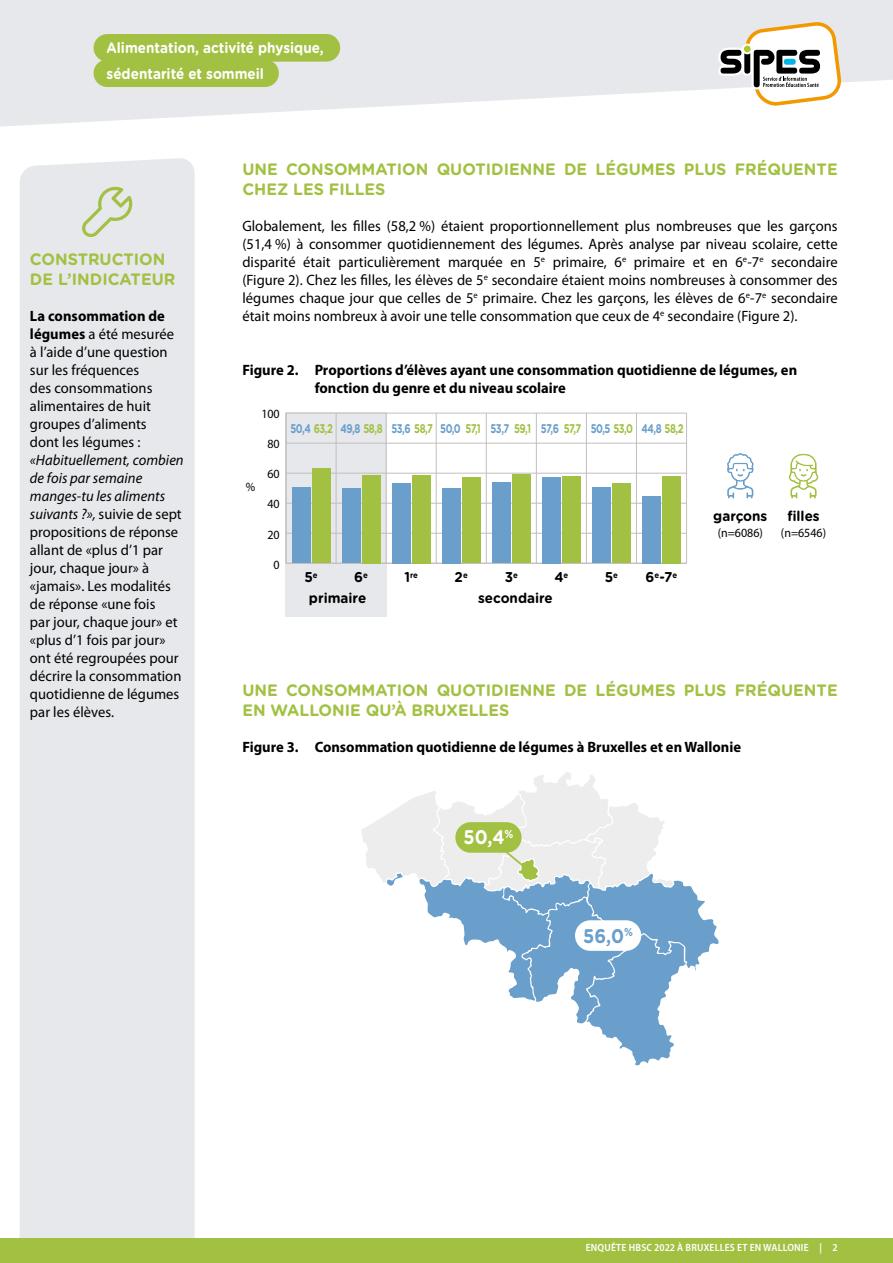
<style>
.page{position:relative;width:893px;height:1263px;background:#fff}
.page>*{position:absolute;margin:0;border:0;box-sizing:border-box;transform-origin:0 0}
.t1{font:700 19.8px "Gotham Rounded";color:#fff;scale:.9 1}
.t2{font:700 19.8px "Gotham Rounded";color:#6a9fcb;scale:.9 1}
.t3{font:700 16.5px/19.8px "Gotham Rounded";color:#a2c143}
.t4{font:15px/18px "Myriad Pro";letter-spacing:.005em;color:#000}
.t5{font:700 15px/18px "Myriad Pro";color:#000}
.t6{font:700 15px "Gotham Rounded";color:#fff;scale:.9 1}
.t7{font:700 14.1px "Gotham Rounded";color:#000;scale:.95 1}
.t8{font:700 12.6px "Gotham Rounded";letter-spacing:-.055em;color:#6a9fcb;scale:.75 1}
.t9{font:12.6px "Myriad Pro";color:#000;scale:.95 1}
.t10{font:600 semi-condensed 10.5px "Myriad Pro";letter-spacing:.02em;color:#fff}
.t11{font:700 8.25px "Gotham Rounded";color:#000;scale:.95 1}
.s1{font-weight:700}
.s2{font-style:italic}
.s3{color:#a2c143}
.s4{font-size:14.1px}
</style>
<div class="page">
<div style="left:20px;top:158px;width:175px;height:1080px;background:#e7e8eb"></div>
<div style="left:0;top:1238px;width:893px;height:25px;background:#a2c143"></div>
<svg style="left:0;top:0;width:893px;height:127px;fill:#e7e8eb"></svg>
<svg style="left:718px;top:21px;width:123px;height:85px"></svg>
<div style="left:94px;top:59px;width:185px;height:28px;background:#a2c143;border-radius:14px"></div>
<div style="left:94px;top:34px;width:246px;height:28px;background:#a2c143;border-radius:14px"></div>
<div style="left:285px;top:412px;width:102px;height:205px;background:#e7e8eb"></div>
<svg style="left:789px;top:454px;width:29px;height:44px"></svg>
<svg style="left:727px;top:453px;width:27px;height:45px"></svg>
<hr style="left:336px;top:413px;width:1px;height:150px;background:#c1bebe">
<hr style="left:386px;top:413px;width:1px;height:150px;background:#c1bebe">
<hr style="left:436px;top:413px;width:1px;height:150px;background:#c1bebe">
<hr style="left:486px;top:413px;width:1px;height:150px;background:#c1bebe">
<hr style="left:536px;top:413px;width:1px;height:150px;background:#c1bebe">
<hr style="left:586px;top:413px;width:1px;height:150px;background:#c1bebe">
<hr style="left:636px;top:413px;width:1px;height:150px;background:#c1bebe">
<hr style="left:686px;top:413px;width:1px;height:150px;background:#c1bebe">
<hr style="left:286px;top:413px;width:1px;height:150px;background:#c1bebe">
<hr style="left:286px;top:563px;width:401px;height:1px;background:#c1bebe">
<hr style="left:286px;top:533px;width:401px;height:1px;background:#c1bebe">
<hr style="left:286px;top:503px;width:401px;height:1px;background:#c1bebe">
<hr style="left:286px;top:473px;width:401px;height:1px;background:#c1bebe">
<hr style="left:286px;top:443px;width:401px;height:1px;background:#c1bebe">
<hr style="left:286px;top:413px;width:401px;height:1px;background:#c1bebe">
<div style="left:312px;top:468px;width:18px;height:95px;background:#a2c143"></div>
<div style="left:362px;top:475px;width:18px;height:88px;background:#a2c143"></div>
<div style="left:412px;top:475px;width:18px;height:88px;background:#a2c143"></div>
<div style="left:462px;top:477px;width:18px;height:86px;background:#a2c143"></div>
<div style="left:512px;top:474px;width:18px;height:89px;background:#a2c143"></div>
<div style="left:562px;top:477px;width:18px;height:86px;background:#a2c143"></div>
<div style="left:612px;top:484px;width:18px;height:79px;background:#a2c143"></div>
<div style="left:662px;top:476px;width:18px;height:87px;background:#a2c143"></div>
<div style="left:292px;top:488px;width:18px;height:75px;background:#6a9fcb"></div>
<div style="left:342px;top:488px;width:18px;height:75px;background:#6a9fcb"></div>
<div style="left:392px;top:483px;width:18px;height:80px;background:#6a9fcb"></div>
<div style="left:442px;top:488px;width:18px;height:75px;background:#6a9fcb"></div>
<div style="left:492px;top:483px;width:18px;height:80px;background:#6a9fcb"></div>
<div style="left:542px;top:477px;width:18px;height:86px;background:#6a9fcb"></div>
<div style="left:592px;top:487px;width:18px;height:76px;background:#6a9fcb"></div>
<div style="left:642px;top:496px;width:18px;height:67px;background:#6a9fcb"></div>
<svg style="left:424px;top:880px;width:295px;height:186px"></svg>
<div style="left:575px;top:920px;width:66px;height:31px;background:#fff;border-radius:15px"></div>
<svg style="left:362px;top:772px;width:311px;height:119px"></svg>
<svg style="left:81px;top:185px;width:53px;height:53px"></svg>
<p class="t6" style="left:107px;top:37px;width:243px">Alimentation, activité physique,</p>
<p class="t6" style="left:107px;top:62px;width:177px">sédentarité et sommeil</p>
<p class="t3" style="left:30px;top:249px;width:147px">CONSTRUCTION<br>DE L’INDICATEUR</p>
<p class="t4" style="left:30px;top:307px;width:146px"><span class="s1">La consommation de légumes</span> a été mesurée à l’aide d’une question sur les fréquences<br>des consommations alimentaires de huit groupes d’aliments dont les légumes :</p>
<p class="t4" style="left:30px;top:451px;width:155px"><span class="s2">«Habituellement, combien de fois par semaine manges-tu les aliments suivants ?»,</span> suivie de sept propositions de réponse allant de «plus d’1 par jour, chaque jour» à «jamais». Les modalités de réponse «une fois<br>par jour, chaque jour» et «plus d’1 fois par jour» ont été regroupées pour décrire la consommation quotidienne de légumes par les élèves.</p>
<p class="t3" style="left:242px;top:158px;width:597px">UNE CONSOMMATION QUOTIDIENNE DE LÉGUMES PLUS FRÉQUENTE<br>CHEZ LES FILLES</p>
<p class="t4" style="left:242px;top:216px;width:597px;text-align:justify">Globalement, les filles (58,2 %) étaient proportionnellement plus nombreuses que les garçons (51,4 %) à consommer quotidiennement des légumes. Après analyse par niveau scolaire, cette disparité était particulièrement marquée en 5<sup>e</sup> primaire, 6<sup>e</sup> primaire et en 6<sup>e</sup>-7<sup>e</sup> secondaire (Figure 2). Chez les filles, les élèves de 5<sup>e</sup> secondaire étaient moins nombreuses à consommer des légumes chaque jour que celles de 5<sup>e</sup> primaire. Chez les garçons, les élèves de 6<sup>e</sup>-7<sup>e</sup> secondaire était moins nombreux à avoir une telle consommation que ceux de 4<sup>e</sup> secondaire (Figure 2).</p>
<p class="t5" style="left:315px;top:360px;width:484px;text-indent:-72px">Figure 2. Proportions d’élèves ayant une consommation quotidienne de légumes, en fonction du genre et du niveau scolaire</p>
<p class="t8" style="left:290px;top:419px;width:58px">50,4 <span class="s3">63,2</span></p>
<p class="t8" style="left:340px;top:419px;width:58px">49,8 <span class="s3">58,8</span></p>
<p class="t8" style="left:391px;top:419px;width:57px">53,6 <span class="s3">58,7</span></p>
<p class="t8" style="left:440px;top:419px;width:56px">50,0 <span class="s3">57,1</span></p>
<p class="t8" style="left:490px;top:419px;width:55px">53,7 <span class="s3">59,1</span></p>
<p class="t8" style="left:541px;top:419px;width:56px">57,6 <span class="s3">57,7</span></p>
<p class="t8" style="left:591px;top:419px;width:58px">50,5 <span class="s3">53,0</span></p>
<p class="t8" style="left:641px;top:419px;width:58px">44,8 <span class="s3">58,2</span></p>
<p class="t9" style="left:261px;top:406px;width:21px">100</p>
<p class="t9" style="left:267px;top:436px;width:14px">80</p>
<p class="t9" style="left:246px;top:479px;width:11px">%</p>
<p class="t9" style="left:267px;top:466px;width:14px">60</p>
<p class="t9" style="left:267px;top:496px;width:14px">40</p>
<p class="t9" style="left:267px;top:526px;width:14px">20</p>
<p class="t9" style="left:274px;top:556px;width:8px">0</p>
<p class="t7" style="left:304px;top:567px;width:15px">5<sup>e</sup></p>
<p class="t7" style="left:354px;top:567px;width:16px">6<sup>e</sup></p>
<p class="t11" style="left:404px;top:569px;width:16px"><span class="s4">1</span>re</p>
<p class="t7" style="left:455px;top:567px;width:15px">2<sup>e</sup></p>
<p class="t7" style="left:505px;top:567px;width:15px">3<sup>e</sup></p>
<p class="t7" style="left:554px;top:567px;width:16px">4<sup>e</sup></p>
<p class="t11" style="left:613px;top:569px;width:7px">e</p>
<p class="t7" style="left:605px;top:567px;width:10px">5</p>
<p class="t7" style="left:309px;top:587px;width:62px">primaire</p>
<p class="t7" style="left:478px;top:587px;width:80px">secondaire</p>
<p class="t7" style="left:646px;top:567px;width:35px">6<sup>e</sup>-7<sup>e</sup></p>
<p class="t7" style="left:713px;top:506px;width:58px">garçons</p>
<p class="t9" style="left:718px;top:525px;width:49px">(n=6086)</p>
<p class="t7" style="left:787px;top:506px;width:36px">filles</p>
<p class="t9" style="left:781px;top:525px;width:49px">(n=6546)</p>
<p class="t3" style="left:242px;top:680px;width:597px">UNE CONSOMMATION QUOTIDIENNE DE LÉGUMES PLUS FRÉQUENTE<br>EN WALLONIE QU’À BRUXELLES</p>
<p class="t5" style="left:242px;top:737px;width:500px">Figure 3. Consommation quotidienne de légumes à Bruxelles et en Wallonie</p>
<h1 class="t1" style="left:464px;top:823px;width:57px">50,4<sup>%</sup></h1>
<h1 class="t2" style="left:583px;top:921px;width:57px">56,0<sup>%</sup></h1>
<p class="t10" style="left:586px;top:1240px;width:254px">ENQUÊTE HBSC 2022 À BRUXELLES ET EN WALLONIE | 2</p>
</div>
